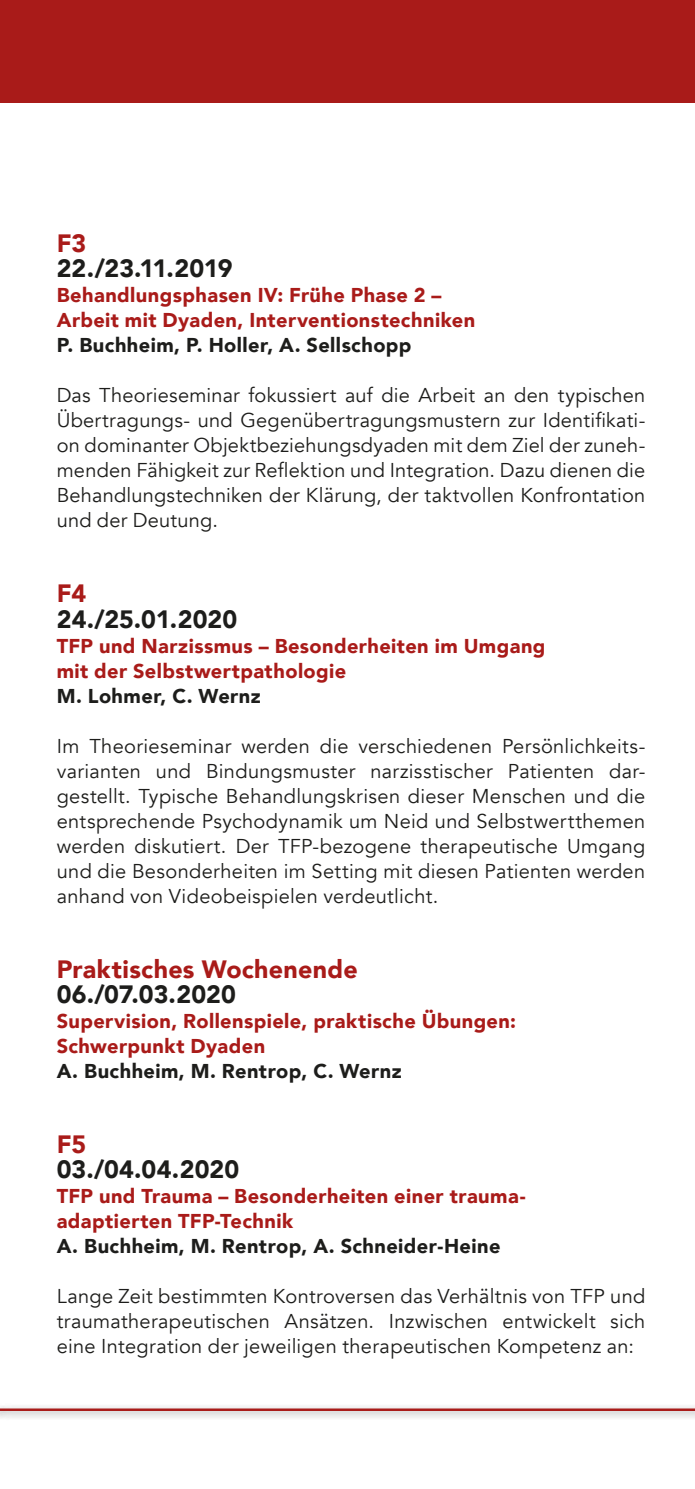
<style>
.page{position:relative;width:695px;height:1489px;background:#fff}
.page>*{position:absolute;margin:0;border:0;box-sizing:border-box;transform-origin:0 0}
.t1{font:900 25px "Avenir";letter-spacing:.005em;color:#1d1d1b}
.t2{font:900 25px "Avenir";letter-spacing:.01em;color:#a91b19}
.t3{font:20px/25px "Avenir";letter-spacing:.015em;color:#1d1d1b;text-align:justify}
.t4{font:900 20px/25px "Avenir";letter-spacing:.02em;color:#a91b19}
.t5{font:900 20px "Avenir";letter-spacing:.02em;color:#1d1d1b}
</style>
<div class="page">
<div style="left:0;top:0;width:694px;height:103px;background:#a91b19"></div>
<div style="left:0;top:1402px;width:694px;height:18px;background:#1d1d1b;opacity:.5"></div>
<hr style="left:0;top:1408px;width:694px;height:2px;background:#a91b19">
<p class="t2" style="left:57px;top:222px;width:31px">F3</p>
<p class="t1" style="left:57px;top:247px;width:177px">22./23.11.2019</p>
<p class="t4" style="left:57px;top:282px;width:420px">Behandlungsphasen IV: Frühe Phase 2 –<br>Arbeit mit Dyaden, Interventionstechniken</p>
<p class="t5" style="left:57px;top:328px;width:356px">P. Buchheim, P. Holler, A. Sellschopp</p>
<p class="t3" style="left:57px;top:383px;width:590px">Das Theorieseminar fokussiert auf die Arbeit an den typischen Übertragungs- und Gegenübertragungsmustern zur Identifikati&shy;on dominanter Objektbeziehungsdyaden mit dem Ziel der zuneh&shy;menden Fähigkeit zur Reflektion und Integration. Dazu dienen die Behandlungstechniken der Klärung, der taktvollen Konfrontation und der Deutung.</p>
<p class="t2" style="left:57px;top:572px;width:31px">F4</p>
<p class="t1" style="left:57px;top:597px;width:182px">24./25.01.2020</p>
<p class="t4" style="left:57px;top:632px;width:490px">TFP und Narzissmus – Besonderheiten im Umgang mit der Selbstwertpathologie</p>
<p class="t5" style="left:57px;top:678px;width:205px">M. Lohmer, C. Wernz</p>
<p class="t3" style="left:57px;top:733px;width:590px">Im Theorieseminar werden die verschiedenen Persönlichkeits&shy;varianten und Bindungsmuster narzisstischer Patienten dar&shy;gestellt. Typische Behandlungskrisen dieser Menschen und die entsprechende Psychodynamik um Neid und Selbstwertthemen werden diskutiert. Der TFP-bezogene therapeutische Umgang und die Besonderheiten im Setting mit diesen Patienten werden anhand von Videobeispielen verdeutlicht.</p>
<p class="t2" style="left:57px;top:947px;width:302px">Praktisches Wochenende</p>
<p class="t1" style="left:57px;top:972px;width:181px">06./07.03.2020</p>
<p class="t4" style="left:57px;top:1007px;width:461px">Supervision, Rollenspiele, praktische Übungen:<br>Schwerpunkt Dyaden</p>
<p class="t5" style="left:57px;top:1053px;width:346px">A. Buchheim, M. Rentrop, C. Wernz</p>
<p class="t2" style="left:57px;top:1122px;width:31px">F5</p>
<p class="t1" style="left:57px;top:1147px;width:184px">03./04.04.2020</p>
<p class="t4" style="left:57px;top:1182px;width:470px">TFP und Trauma – Besonderheiten einer trauma&shy;adaptierten TFP-Technik</p>
<p class="t5" style="left:57px;top:1228px;width:445px">A. Buchheim, M. Rentrop, A. Schneider-Heine</p>
<p class="t3" style="left:57px;top:1283px;width:590px">Lange Zeit bestimmten Kontroversen das Verhältnis von TFP und traumatherapeutischen Ansätzen. Inzwischen entwickelt sich eine Integration der jeweiligen therapeutischen Kompetenz an:</p>
</div>
